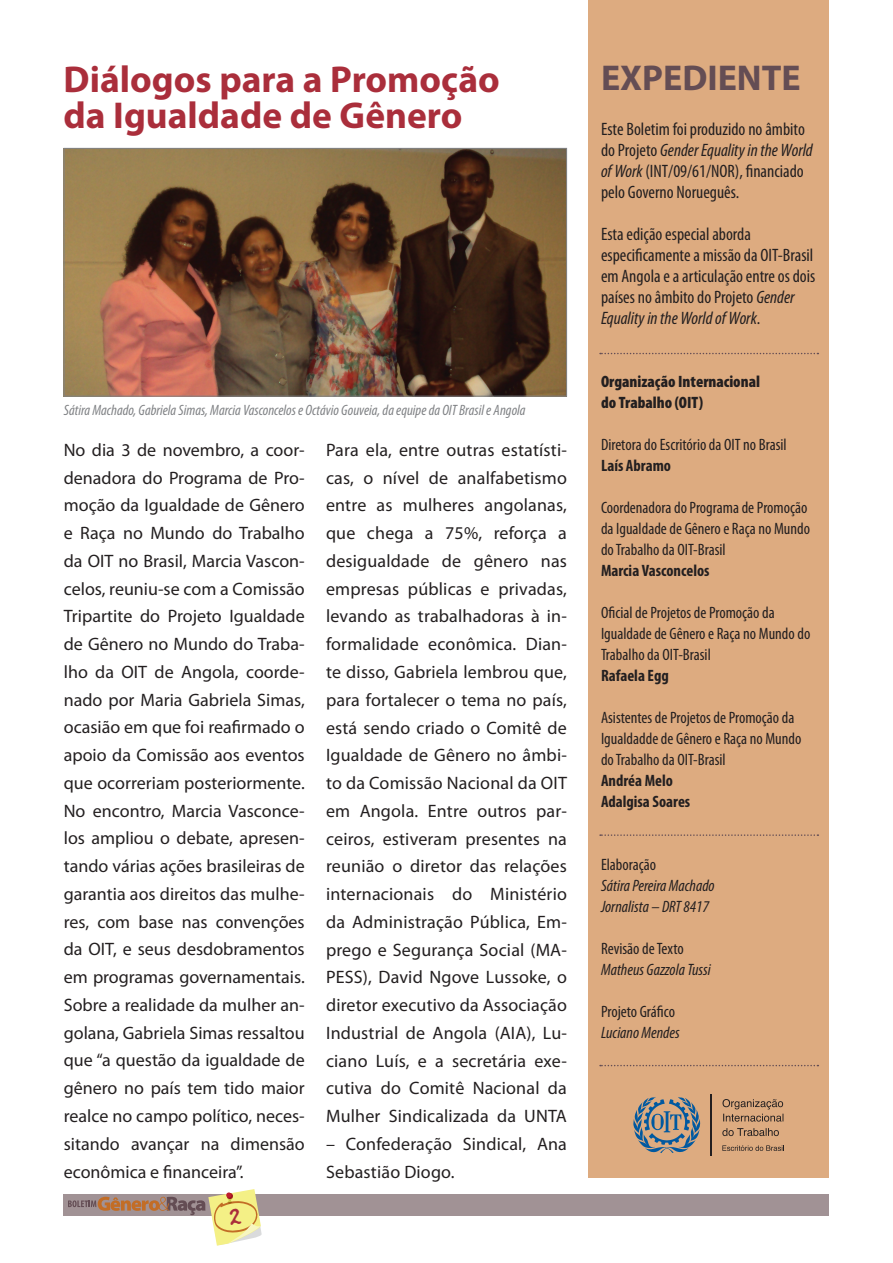
<style>
.page{position:relative;width:893px;height:1263px;background:#fff}
.page>*{position:absolute;margin:0;border:0;box-sizing:border-box;transform-origin:0 0}
.t1{font:45px "Valerie Hand";color:#aa2e3b}
.t2{font:700 37.5px/36px "Myriad Pro";color:#aa2e3b}
.t3{font:700 36px "Myriad Pro";color:#644d54}
.t4{font:18px/27.8px "Myriad Pro";letter-spacing:.01em;color:#231f20;text-align:justify}
.t5{font:condensed 18px/21px "Myriad Pro";color:#231f20}
.t6{font:condensed 16.5px/21px "Myriad Pro";color:#231f20}
.t7{font:italic condensed 16.5px/21px "Myriad Pro";color:#231f20}
.t8{font:700 condensed 16.5px/21px "Myriad Pro";color:#231f20}
.t9{font:900 condensed 16.5px/21px "Myriad Pro";color:#231f20}
.t10{font:italic condensed 15px "Myriad Pro";color:#808285}
.s1{font-style:italic}
</style>
<div class="page">
<div style="left:588px;top:0;width:241px;height:1178px;background:#ddab80"></div>
<div style="left:64px;top:1194px;width:765px;height:21px;background:#a19295"></div>
<img style="left:66px;top:150px;width:499px;height:244px">
<div style="left:64px;top:148px;width:503px;height:248px;border:1px solid #808285"></div>
<svg style="left:600px;top:834px;width:218px;height:2px"></svg>
<svg style="left:600px;top:1065px;width:218px;height:1px"></svg>
<svg style="left:600px;top:353px;width:218px;height:1px"></svg>
<svg style="left:68px;top:1189px;width:194px;height:56px"></svg>
<svg style="left:633px;top:1097px;width:67px;height:56px"></svg>
<hr style="left:711px;top:1094px;width:1px;height:62px;background:#231f20">
<svg style="left:722px;top:1099px;width:61px;height:37px"></svg>
<svg style="left:722px;top:1145px;width:62px;height:6px"></svg>
<h2 class="t2" style="left:64px;top:60px;width:438px">Diálogos para a Promoção da Igualdade de Gênero</h2>
<p class="t10" style="left:64px;top:401px;width:463px">Sátira Machado, Gabriela Simas, Marcia Vasconcelos e Octávio Gouveia, da equipe da OIT Brasil e Angola</p>
<p class="t4" style="left:64px;top:436px;width:242px">No dia 3 de novembro, a coor&shy;denadora do Programa de Pro&shy;moção da Igualdade de Gênero e Raça no Mundo do Trabalho da OIT no Brasil, Marcia Vascon&shy;celos, reuniu-se com a Comissão Tripartite do Projeto Igualdade de Gênero no Mundo do Traba&shy;lho da OIT de Angola, coorde&shy;nado por Maria Gabriela Simas, ocasião em que foi reafirmado o apoio da Comissão aos eventos que ocorreriam posteriormente.<br>No encontro, Marcia Vasconce&shy;los ampliou o debate, apresen&shy;tando várias ações brasileiras de garantia aos direitos das mulhe&shy;res, com base nas convenções da OIT, e seus desdobramentos em programas governamentais.<br>Sobre a realidade da mulher an&shy;golana, Gabriela Simas ressaltou que “a questão da igualdade de gênero no país tem tido maior realce no campo político, neces&shy;sitando avançar na dimensão econômica e financeira”.</p>
<p class="t4" style="left:326px;top:436px;width:242px">Para ela, entre outras estatísti&shy;cas, o nível de analfabetismo entre as mulheres angolanas, que chega a 75%, reforça a desigualdade de gênero nas empresas públicas e privadas, levando as trabalhadoras à in&shy;formalidade econômica. Dian&shy;te disso, Gabriela lembrou que, para fortalecer o tema no país, está sendo criado o Comitê de Igualdade de Gênero no âmbi&shy;to da Comissão Nacional da OIT em Angola. Entre outros par&shy;ceiros, estiveram presentes na reunião o diretor das relações internacionais do Ministério da Administração Pública, Em&shy;prego e Segurança Social (MA-PESS), David Ngove Lussoke, o diretor executivo da Associação Industrial de Angola (AIA), Lu&shy;ciano Luís, e a secretária exe&shy;cutiva do Comitê Nacional da Mulher Sindicalizada da UNTA</p>
<p class="t4" style="left:326px;top:1130px;width:242px">– Confederação Sindical, Ana<br>Sebastião Diogo.</p>
<h1 class="t1" style="left:229px;top:1183px;width:15px">2</h1>
<h3 class="t3" style="left:601px;top:54px;width:201px">EXPEDIENTE</h3>
<p class="t5" style="left:601px;top:118px;width:213px">Este Boletim foi produzido no âmbito do Projeto <span class="s1">Gender Equality in the World of Work</span> (INT/09/61/NOR), financiado pelo Governo Norueguês.</p>
<p class="t5" style="left:601px;top:223px;width:216px">Esta edição especial aborda especificamente a missão da OIT-Brasil em Angola e a articulação entre os dois países no âmbito do Projeto <span class="s1">Gender Equality in the World of Work</span>.</p>
<p class="t9" style="left:601px;top:370px;width:160px">Organização Internacional do Trabalho (OIT)</p>
<p class="t6" style="left:601px;top:434px;width:187px">Diretora do Escritório da OIT no Brasil</p>
<p class="t8" style="left:601px;top:455px;width:72px">Laís Abramo</p>
<p class="t6" style="left:601px;top:497px;width:211px">Coordenadora do Programa de Promoção da Igualdade de Gênero e Raça no Mundo do Trabalho da OIT-Brasil</p>
<p class="t8" style="left:601px;top:560px;width:110px">Marcia Vasconcelos</p>
<p class="t6" style="left:601px;top:602px;width:211px">Oficial de Projetos de Promoção da<br>Igualdade de Gênero e Raça no Mundo do<br>Trabalho da OIT-Brasil</p>
<p class="t8" style="left:601px;top:665px;width:69px">Rafaela Egg</p>
<p class="t6" style="left:601px;top:707px;width:202px">Asistentes de Projetos de Promoção da<br>Igualdadde de Gênero e Raça no Mundo do Trabalho da OIT-Brasil</p>
<p class="t8" style="left:601px;top:770px;width:91px">Andréa Melo<br>Adalgisa Soares</p>
<p class="t6" style="left:601px;top:854px;width:57px">Elaboração</p>
<p class="t7" style="left:601px;top:875px;width:115px">Sátira Pereira Machado<br>Jornalista – DRT 8417</p>
<p class="t6" style="left:601px;top:938px;width:84px">Revisão de Texto</p>
<p class="t7" style="left:601px;top:959px;width:111px">Matheus Gazzola Tussi</p>
<p class="t6" style="left:601px;top:1001px;width:76px">Projeto Gráfico</p>
<p class="t7" style="left:601px;top:1022px;width:80px">Luciano Mendes</p>
</div>
